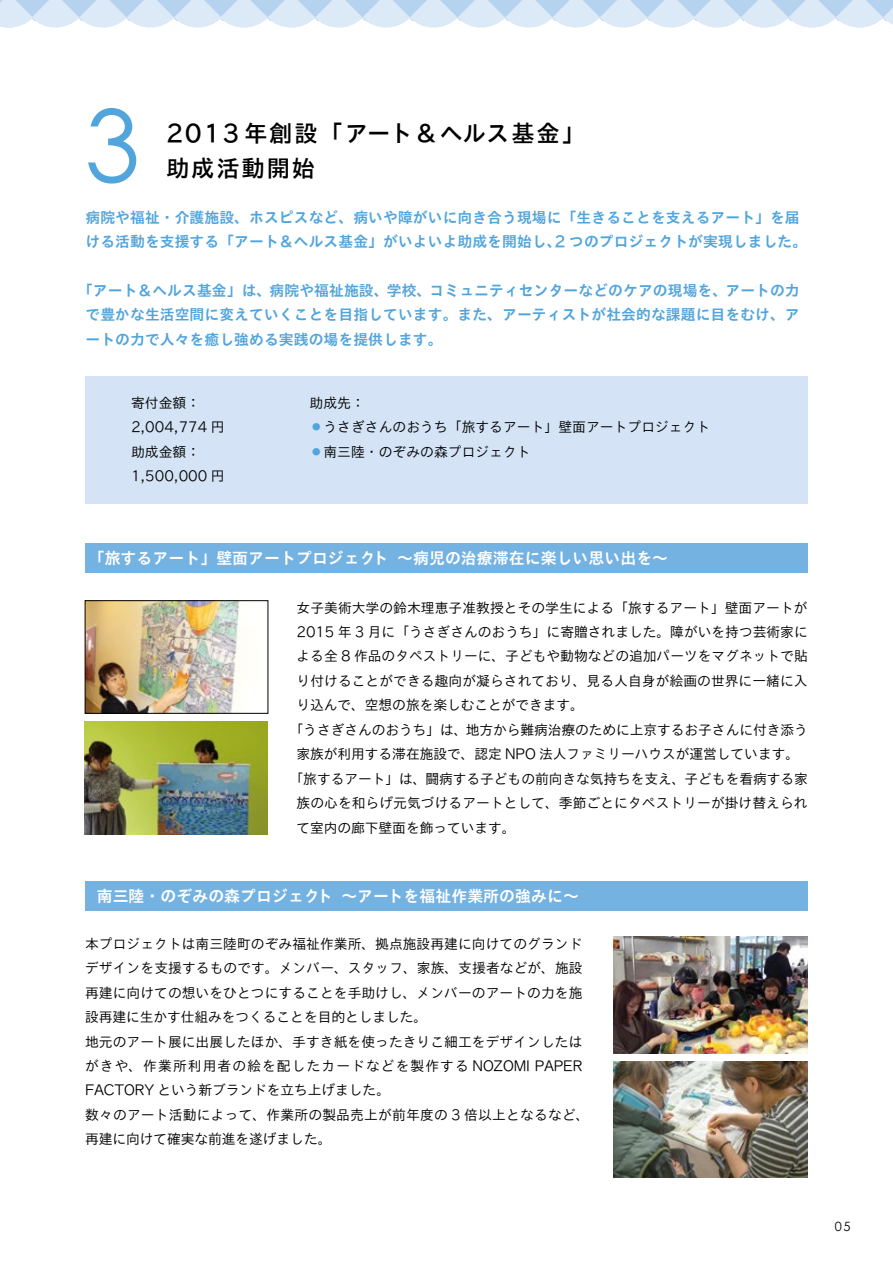
<style>
.page{position:relative;width:893px;height:1263px;background:#fff}
.page>*{position:absolute;margin:0;border:0;box-sizing:border-box;transform-origin:0 0}
.t1{font:100.2px "Century Gothic";color:#52a5dc}
.t2{font:23.4px "TB Go Std DB";letter-spacing:.075em;color:#000}
.t3{font:15.9px "TB Go Std B";color:#fff}
.t4{font:14.85px/24.5px "TB Go Std B";color:#52a5dc}
.t5{font:13.8px/24.5px "TB Go Std L";color:#000}
.t6{font:12.75px "Century Gothic";color:#000}
.s1{color:#52a5dc}
</style>
<div class="page">
<svg style="left:0;top:0;width:893px;height:28px;background:#d7e6f5"></svg>
<div style="left:85px;top:376px;width:723px;height:128px;background:#d4e4f6"></div>
<img style="left:87px;top:602px;width:153px;height:109px">
<div style="left:85px;top:600px;width:183px;height:113px;border:1px solid #000"></div>
<img style="left:84px;top:721px;width:183px;height:113px">
<div style="left:85px;top:543px;width:723px;height:30px;background:#74b2e2"></div>
<img style="left:613px;top:936px;width:195px;height:117px">
<img style="left:613px;top:1061px;width:195px;height:117px">
<div style="left:85px;top:881px;width:723px;height:30px;background:#74b2e2"></div>
<h1 class="t1" style="left:85px;top:84px;width:57px">3</h1>
<h2 class="t2" style="left:166px;top:113px;width:420px">2013 年創設「アート＆ヘルス基金」</h2>
<h2 class="t2" style="left:166px;top:148px;width:151px">助成活動開始</h2>
<p class="t4" style="left:85px;top:205px;width:723px">病院や福祉・介護施設、ホスピスなど、病いや障がいに向き合う現場に「生きることを支えるアート」を届ける活動を支援する「アート＆ヘルス基金」がいよいよ助成を開始し、2 つのプロジェクトが実現しました。</p>
<p class="t4" style="left:85px;top:278px;width:716px;text-align:justify;text-indent:-7px">「アート＆ヘルス基金」は、病院や福祉施設、学校、コミュニティセンターなどのケアの現場を、アートの力で豊かな生活空間に変えていくことを目指しています。また、アーティストが社会的な課題に目をむけ、アートの力で人々を癒し強める実践の場を提供します。</p>
<p class="t5" style="left:131px;top:389px;width:71px">寄付金額：</p>
<p class="t5" style="left:310px;top:389px;width:57px">助成先：</p>
<p class="t5" style="left:131px;top:414px;width:95px">2,004,774 円</p>
<p class="t5" style="left:310px;top:414px;width:402px"><span class="s1">●</span>うさぎさんのおうち「旅するアート」壁面アートプロジェクト</p>
<p class="t5" style="left:131px;top:438px;width:71px">助成金額：</p>
<p class="t5" style="left:310px;top:438px;width:223px"><span class="s1">●</span>南三陸・のぞみの森プロジェクト</p>
<p class="t5" style="left:131px;top:463px;width:95px">1,500,000 円</p>
<p class="t3" style="left:89px;top:545px;width:581px">「旅するアート」壁面アートプロジェクト ～病児の治療滞在に楽しい思い出を～</p>
<p class="t5" style="left:297px;top:594px;width:513px">女子美術大学の鈴木理恵子准教授とその学生による「旅するアート」壁面アートが</p>
<p class="t5" style="left:297px;top:619px;width:513px">2015 年 3 月に「うさぎさんのおうち」に寄贈されました。障がいを持つ芸術家に</p>
<p class="t5" style="left:297px;top:643px;width:513px">よる全 8 作品のタペストリーに、子どもや動物などの追加パーツをマグネットで貼</p>
<p class="t5" style="left:297px;top:668px;width:513px">り付けることができる趣向が凝らされており、見る人自身が絵画の世界に一緒に入</p>
<p class="t5" style="left:297px;top:692px;width:289px">り込んで、空想の旅を楽しむことができます。</p>
<p class="t5" style="left:290px;top:717px;width:520px">「うさぎさんのおうち」は、地方から難病治療のために上京するお子さんに付き添う</p>
<p class="t5" style="left:297px;top:741px;width:504px">家族が利用する滞在施設で、認定 NPO 法人ファミリーハウスが運営しています。</p>
<p class="t5" style="left:290px;top:765px;width:520px">「旅するアート」は、闘病する子どもの前向きな気持ちを支え、子どもを看病する家</p>
<p class="t5" style="left:297px;top:790px;width:513px">族の心を和らげ元気づけるアートとして、季節ごとにタペストリーが掛け替えられ</p>
<p class="t5" style="left:297px;top:814px;width:221px">て室内の廊下壁面を飾っています。</p>
<p class="t3" style="left:97px;top:883px;width:484px">南三陸・のぞみの森プロジェクト ～アートを福祉作業所の強みに～</p>
<p class="t5" style="left:85px;top:930px;width:506px">本プロジェクトは南三陸町のぞみ福祉作業所、拠点施設再建に向けてのグランドデザインを支援するものです。メンバー、スタッフ、家族、支援者などが、施設再建に向けての想いをひとつにすることを手助けし、メンバーのアートの力を施設再建に生かす仕組みをつくることを目的としました。<br>地元のアート展に出展したほか、手すき紙を使ったきりこ細工をデザインしたはがきや、作業所利用者の絵を配したカードなどを製作する NOZOMI PAPER FACTORY という新ブランドを立ち上げました。<br>数々のアート活動によって、作業所の製品売上が前年度の 3 倍以上となるなど、再建に向けて確実な前進を遂げました。</p>
<p class="t6" style="left:835px;top:1219px;width:17px">05</p>
</div>
